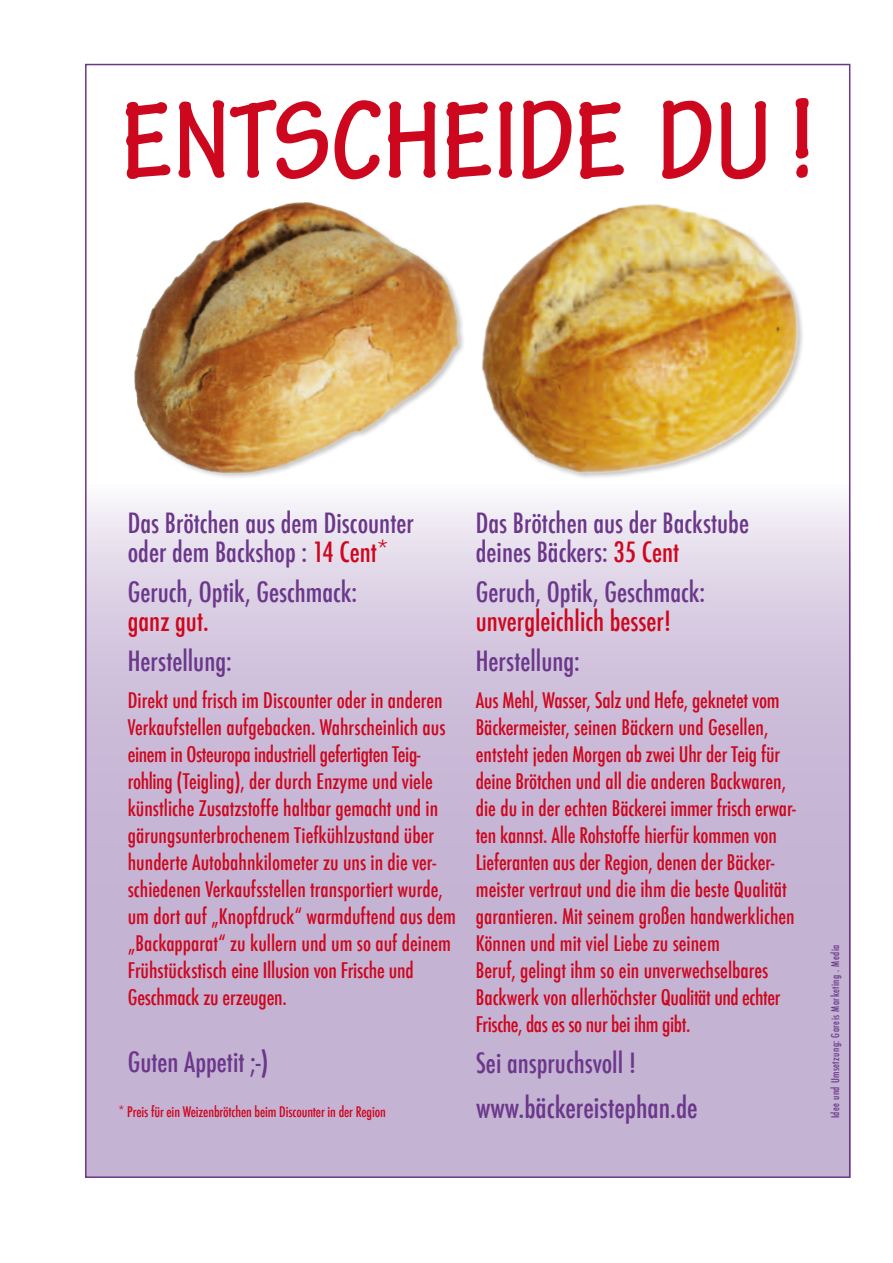
<style>
.page{position:relative;width:893px;height:1263px;background:#fff}
.page>*{position:absolute;margin:0;border:0;box-sizing:border-box;transform-origin:0 0}
.t1{font:700 condensed 117.3px "Tekton Pro";color:#cd071e}
.t2{font:500 condensed 28.35px "Futura";color:#6b378a}
.t3{font:500 condensed 27.3px/29.2px "Futura";color:#6b378a}
.t4{font:500 condensed 27.3px "Futura";color:#cd071e}
.t5{font:500 condensed 21px/27px "Futura";color:#cd071e}
.t6{font:500 condensed 14.25px "Futura";letter-spacing:-.01em;color:#cd071e}
.t7{font:500 condensed 10.5px "Futura";letter-spacing:.04em;color:#6b378a}
.s1{color:#cd071e}
</style>
<div class="page">
<svg style="left:88px;top:502px;width:759px;height:673px;background:#cdbdd9"></svg>
<img style="left:134px;top:202px;width:326px;height:275px">
<img style="left:481px;top:204px;width:322px;height:274px">
<h1 class="t1" style="left:121px;top:72px;width:695px">ENTSCHEIDE DU !</h1>
<h3 class="t3" style="left:128px;top:508px;width:287px">Das Brötchen aus dem Discounter oder dem Backshop : <span class="s1">14 Cent*</span></h3>
<h3 class="t3" style="left:128px;top:577px;width:231px">Geruch, Optik, Geschmack:</h3>
<h3 class="t4" style="left:128px;top:603px;width:82px">ganz gut.</h3>
<h3 class="t3" style="left:128px;top:646px;width:106px">Herstellung:</h3>
<p class="t5" style="left:128px;top:686px;width:330px">Direkt und frisch im Discounter oder in anderen Verkaufstellen aufgebacken. Wahrscheinlich aus einem in Osteuropa industriell gefertigten Teig&shy;rohling (Teigling), der durch Enzyme und viele künstliche Zusatzstoffe haltbar gemacht und in gärungsunterbrochenem Tiefkühlzustand über hunderte Autobahnkilometer zu uns in die ver&shy;schiedenen Verkaufsstellen transportiert wurde, um dort auf „Knopfdruck“ warmduftend aus dem „Backapparat“ zu kullern und um so auf deinem Frühstückstisch eine Illusion von Frische und Geschmack zu erzeugen.</p>
<h3 class="t3" style="left:128px;top:1047px;width:142px">Guten Appetit ;-)</h3>
<h3 class="t3" style="left:476px;top:508px;width:275px">Das Brötchen aus der Backstube deines Bäckers: <span class="s1">35 Cent</span></h3>
<h3 class="t3" style="left:476px;top:577px;width:231px">Geruch, Optik, Geschmack:</h3>
<h3 class="t4" style="left:476px;top:603px;width:197px">unvergleichlich besser!</h3>
<h3 class="t3" style="left:476px;top:646px;width:106px">Herstellung:</h3>
<p class="t5" style="left:476px;top:686px;width:322px">Aus Mehl, Wasser, Salz und Hefe, geknetet vom Bäckermeister, seinen Bäckern und Gesellen, entsteht jeden Morgen ab zwei Uhr der Teig für deine Brötchen und all die anderen Backwaren, die du in der echten Bäckerei immer frisch erwar&shy;ten kannst. Alle Rohstoffe hierfür kommen von Lieferanten aus der Region, denen der Bäcker&shy;meister vertraut und die ihm die beste Qualität garantieren. Mit seinem großen handwerklichen Können und mit viel Liebe zu seinem<br>Beruf, gelingt ihm so ein unverwechselbares Backwerk von allerhöchster Qualität und echter Frische, das es so nur bei ihm gibt.</p>
<h3 class="t3" style="left:476px;top:1048px;width:162px">Sei anspruchsvoll !</h3>
<p class="t6" style="left:119px;top:1103px;width:269px">* Preis für ein Weizenbrötchen beim Discounter in der Region</p>
<h2 class="t2" style="left:476px;top:1089px;width:223px">www.bäckereistephan.de</h2>
<p class="t7" style="left:829px;top:1118px;width:175px;rotate:-90deg">Idee und Umsetzung: Gareis Marketing . Media</p>
</div>
